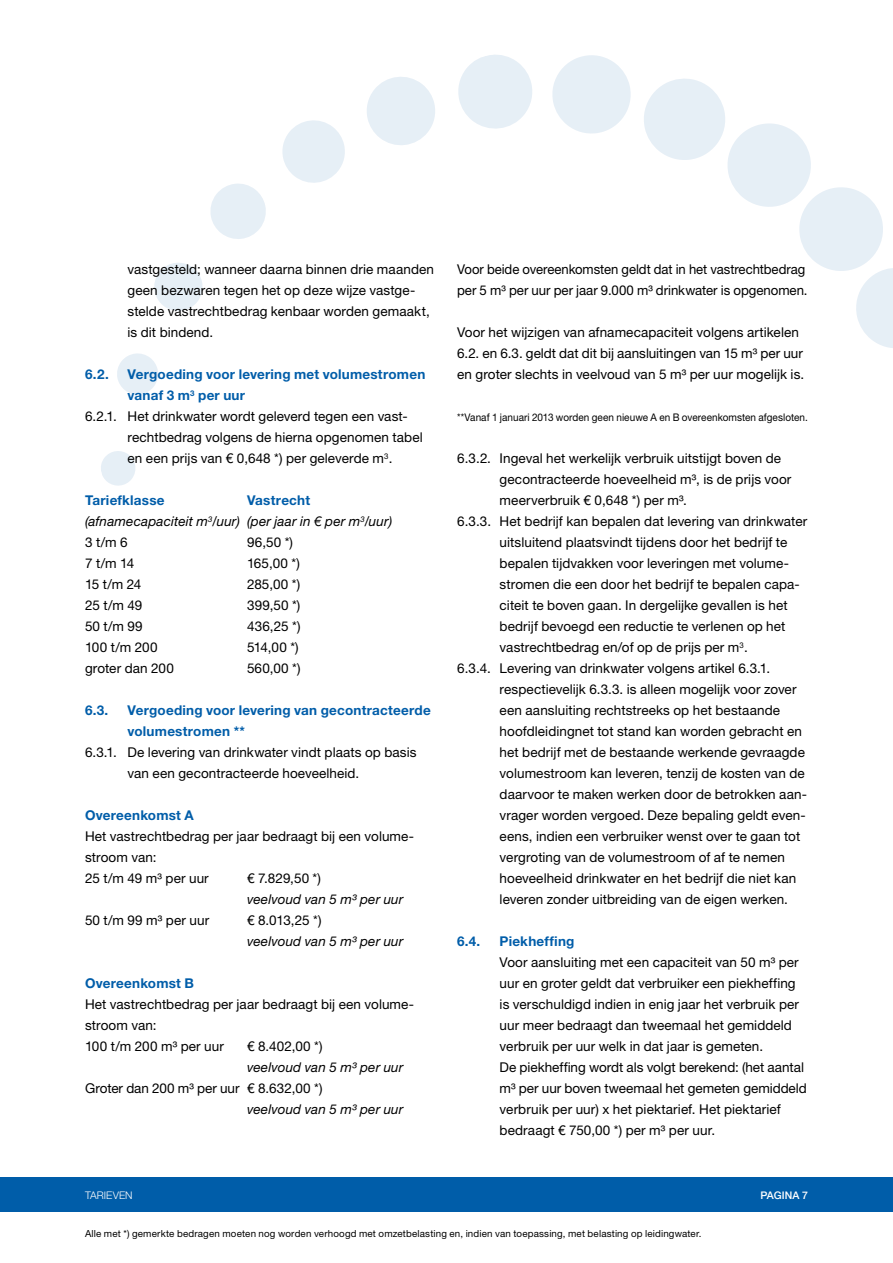
<style>
.page{position:relative;width:893px;height:1263px;background:#fff}
.page>*{position:absolute;margin:0;border:0;box-sizing:border-box;transform-origin:0 0}
.BODY{font:13.5px/21px "Helvetica Neue LT Std";letter-spacing:.005em;color:#000}
.KOPJES{font:700 13.5px/21px "Helvetica Neue LT Std";letter-spacing:.015em;color:#005da9}
.BODY-2{font:italic 13.5px "Helvetica Neue LT Std";letter-spacing:.01em;color:#000}
.BODY-3{font:10.5px "Helvetica Neue LT Std";letter-spacing:.005em;color:#000;scale:.95 1}
.t1{font:300 10.5px "Helvetica Neue LT Std";letter-spacing:.005em;color:#fff}
.t2{font:500 10.5px "Helvetica Neue LT Std";letter-spacing:.005em;color:#fff}
.BODY-4{font:9.75px "Helvetica Neue LT Std";letter-spacing:.015em;color:#000}
</style>
<div class="page">
<svg style="left:101px;top:55px;width:792px;height:431px"></svg>
<div style="left:393px;top:360px;width:500px;height:903px;background:#fff"></div>
<div style="left:0;top:1178px;width:893px;height:34px;background:#005da9"></div>
<p class="BODY" style="left:128px;top:259px;width:308px">vastgesteld; wanneer daarna binnen drie maanden geen bezwaren tegen het op deze wijze vastge&shy;stelde vastrechtbedrag kenbaar worden gemaakt, is dit bindend.</p>
<p class="KOPJES" style="left:85px;top:363px;width:25px">6.2.</p>
<p class="KOPJES" style="left:128px;top:363px;width:299px">Vergoeding voor levering met volumestromen vanaf 3 m<sup>3</sup> per uur</p>
<p class="BODY" style="left:128px;top:406px;width:297px;text-indent:-43px">6.2.1. Het drinkwater wordt geleverd tegen een vast&shy;rechtbedrag volgens de hierna opgenomen tabel en een prijs van € 0,648 *) per geleverde m<sup>3</sup>.</p>
<p class="KOPJES" style="left:85px;top:489px;width:81px">Tariefklasse</p>
<p class="KOPJES" style="left:247px;top:489px;width:65px">Vastrecht</p>
<p class="BODY-2" style="left:85px;top:513px;width:309px">(afnamecapaciteit m<sup>3</sup>/uur) (per jaar in € per m<sup>3</sup>/uur)</p>
<p class="BODY" style="left:85px;top:532px;width:44px">3 t/m 6</p>
<p class="BODY" style="left:247px;top:532px;width:47px">96,50 *)</p>
<p class="BODY" style="left:85px;top:553px;width:51px">7 t/m 14</p>
<p class="BODY" style="left:247px;top:553px;width:54px">165,00 *)</p>
<p class="BODY" style="left:85px;top:574px;width:58px">15 t/m 24</p>
<p class="BODY" style="left:247px;top:574px;width:55px">285,00 *)</p>
<p class="BODY" style="left:85px;top:595px;width:59px">25 t/m 49</p>
<p class="BODY" style="left:247px;top:595px;width:55px">399,50 *)</p>
<p class="BODY" style="left:85px;top:616px;width:59px">50 t/m 99</p>
<p class="BODY" style="left:247px;top:616px;width:55px">436,25 *)</p>
<p class="BODY" style="left:85px;top:637px;width:74px">100 t/m 200</p>
<p class="BODY" style="left:247px;top:637px;width:53px">514,00 *)</p>
<p class="BODY" style="left:85px;top:658px;width:90px">groter dan 200</p>
<p class="BODY" style="left:247px;top:658px;width:55px">560,00 *)</p>
<p class="KOPJES" style="left:85px;top:699px;width:25px">6.3.</p>
<p class="KOPJES" style="left:128px;top:699px;width:305px">Vergoeding voor levering van gecontracteerde volumestromen **</p>
<p class="BODY" style="left:128px;top:742px;width:290px;text-indent:-43px">6.3.1. De levering van drinkwater vindt plaats op basis van een gecontracteerde hoeveelheid.</p>
<p class="KOPJES" style="left:85px;top:804px;width:110px">Overeenkomst A</p>
<p class="BODY" style="left:85px;top:826px;width:330px">Het vastrechtbedrag per jaar bedraagt bij een volume&shy;stroom van:</p>
<p class="BODY" style="left:85px;top:868px;width:125px">25 t/m 49 m³ per uur</p>
<p class="BODY" style="left:247px;top:868px;width:75px">€ 7.829,50 *)</p>
<p class="BODY-2" style="left:247px;top:891px;width:158px">veelvoud van 5 m³ per uur</p>
<p class="BODY" style="left:85px;top:910px;width:126px">50 t/m 99 m³ per uur</p>
<p class="BODY" style="left:247px;top:910px;width:76px">€ 8.013,25 *)</p>
<p class="BODY-2" style="left:247px;top:933px;width:158px">veelvoud van 5 m³ per uur</p>
<p class="KOPJES" style="left:85px;top:972px;width:110px">Overeenkomst B</p>
<p class="BODY" style="left:85px;top:994px;width:330px">Het vastrechtbedrag per jaar bedraagt bij een volume&shy;stroom van:</p>
<p class="BODY" style="left:85px;top:1036px;width:140px">100 t/m 200 m³ per uur</p>
<p class="BODY" style="left:247px;top:1036px;width:77px">€ 8.402,00 *)</p>
<p class="BODY-2" style="left:247px;top:1059px;width:158px">veelvoud van 5 m³ per uur</p>
<p class="BODY" style="left:85px;top:1078px;width:239px">Groter dan 200 m³ per uur € 8.632,00 *)</p>
<p class="BODY-2" style="left:247px;top:1101px;width:158px">veelvoud van 5 m³ per uur</p>
<p class="BODY" style="left:457px;top:259px;width:352px">Voor beide overeenkomsten geldt dat in het vastrechtbedrag per 5 m³ per uur per jaar 9.000 m³ drinkwater is opgenomen.</p>
<p class="BODY" style="left:457px;top:322px;width:349px">Voor het wijzigen van afnamecapaciteit volgens artikelen<br>6.2. en 6.3. geldt dat dit bij aansluitingen van 15 m³ per uur en groter slechts in veelvoud van 5 m³ per uur mogelijk is.</p>
<p class="BODY-3" style="left:457px;top:411px;width:371px">**Vanaf 1 januari 2013 worden geen nieuwe A en B overeenkomsten afgesloten.</p>
<p class="BODY" style="left:500px;top:448px;width:293px;text-indent:-43px">6.3.2. Ingeval het werkelijk verbruik uitstijgt boven de gecontracteerde hoeveelheid m³, is de prijs voor meerverbruik € 0,648 *) per m³.</p>
<p class="BODY" style="left:500px;top:511px;width:309px;text-indent:-43px">6.3.3. Het bedrijf kan bepalen dat levering van drinkwater uitsluitend plaatsvindt tijdens door het bedrijf te bepalen tijdvakken voor leveringen met volume&shy;stromen die een door het bedrijf te bepalen capa&shy;citeit te boven gaan. In dergelijke gevallen is het bedrijf bevoegd een reductie te verlenen op het vastrechtbedrag en/of op de prijs per m<sup>3</sup>.</p>
<p class="BODY" style="left:500px;top:658px;width:309px;text-indent:-43px">6.3.4. Levering van drinkwater volgens artikel 6.3.1. respectievelijk 6.3.3. is alleen mogelijk voor zover een aansluiting rechtstreeks op het bestaande hoofdleidingnet tot stand kan worden gebracht en het bedrijf met de bestaande werkende gevraagde volumestroom kan leveren, tenzij de kosten van de daarvoor te maken werken door de betrokken aan&shy;vrager worden vergoed. Deze bepaling geldt even&shy;eens, indien een verbruiker wenst over te gaan tot vergroting van de volumestroom of af te nemen hoeveelheid drinkwater en het bedrijf die niet kan leveren zonder uitbreiding van de eigen werken.</p>
<p class="KOPJES" style="left:457px;top:930px;width:25px">6.4.</p>
<p class="KOPJES" style="left:500px;top:930px;width:76px">Piekheffing</p>
<p class="BODY" style="left:500px;top:952px;width:309px">Voor aansluiting met een capaciteit van 50 m³ per uur en groter geldt dat verbruiker een piekheffing is verschuldigd indien in enig jaar het verbruik per uur meer bedraagt dan tweemaal het gemiddeld verbruik per uur welk in dat jaar is gemeten.<br>De piekheffing wordt als volgt berekend: (het aantal m³ per uur boven tweemaal het gemeten gemiddeld verbruik per uur) x het piektarief. Het piektarief bedraagt € 750,00 *) per m³ per uur.</p>
<p class="t1" style="left:85px;top:1189px;width:49px">TARIEVEN</p>
<p class="t2" style="left:760px;top:1189px;width:49px">PAGINA 7</p>
<p class="BODY-4" style="left:85px;top:1228px;width:618px">Alle met *) gemerkte bedragen moeten nog worden verhoogd met omzetbelasting en, indien van toepassing, met belasting op leidingwater.</p>
</div>
